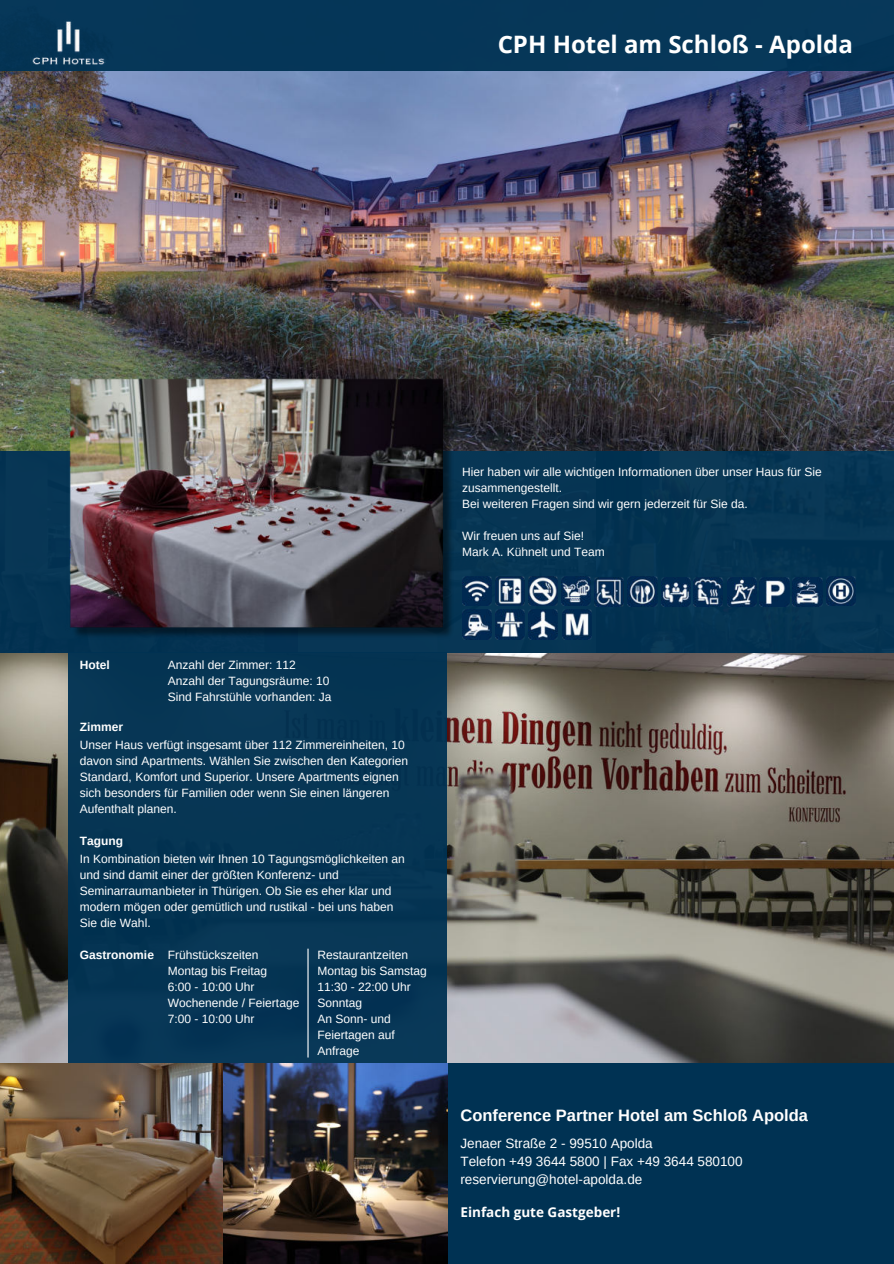
<style>
.page{position:relative;width:894px;height:1264px;background:#fff}
.page>*{position:absolute;margin:0;border:0;box-sizing:border-box;transform-origin:0 0}
.t1{font:700 24px "Open Sans";color:#fff}
.t2{font:700 16.5px "Arimo";color:#fff}
.t3{font:13.5px/18px "Arimo";color:#fff}
.t4{font:700 13.5px "Open Sans";color:#fff}
.t5{font:12px/16px "Arimo";color:#fff}
.t6{font:700 12px "Arimo";color:#fff}
.s1{font-weight:700}
</style>
<div class="page">
<img style="left:0;top:70px;width:893px;height:993px">
<img style="left:0;top:1063px;width:446px;height:200px">
<div style="left:0;top:0;width:893px;height:70px;background:#003253"></div>
<div style="left:446px;top:1062px;width:447px;height:201px;background:#003253"></div>
<div style="left:69px;top:652px;width:377px;height:410px;background:#003253"></div>
<div style="left:0;top:451px;width:893px;height:202px;background:#003253"></div>
<img style="left:24px;top:20px;width:90px;height:51px">
<img style="left:495px;top:576px;width:29px;height:30px">
<img style="left:528px;top:576px;width:29px;height:30px">
<img style="left:759px;top:577px;width:29px;height:29px">
<img style="left:826px;top:576px;width:29px;height:29px">
<img style="left:462px;top:610px;width:29px;height:29px">
<img style="left:495px;top:610px;width:29px;height:29px">
<img style="left:528px;top:610px;width:29px;height:29px">
<img style="left:462px;top:576px;width:29px;height:30px">
<img style="left:792px;top:577px;width:30px;height:29px">
<img style="left:561px;top:576px;width:29px;height:29px">
<img style="left:661px;top:577px;width:29px;height:29px">
<img style="left:693px;top:577px;width:29px;height:30px">
<img style="left:594px;top:577px;width:29px;height:29px">
<img style="left:627px;top:577px;width:30px;height:29px">
<img style="left:562px;top:610px;width:29px;height:29px">
<img style="left:727px;top:577px;width:29px;height:30px">
<hr style="left:307px;top:949px;width:1px;height:108px;background:#fff">
<img style="left:65px;top:378px;width:395px;height:259px">
<h1 class="t1" style="left:497px;top:27px;width:356px">CPH Hotel am Schloß - Apolda</h1>
<p class="t5" style="left:462px;top:464px;width:361px">Hier haben wir alle wichtigen Informationen über unser Haus für Sie zusammengestellt.<br>Bei weiteren Fragen sind wir gern jederzeit für Sie da.</p>
<p class="t5" style="left:462px;top:528px;width:144px">Wir freuen uns auf Sie!<br>Mark A. Kühnelt und Team</p>
<p class="t5" style="left:168px;top:656px;width:165px">Anzahl der Zimmer: 112<br>Anzahl der Tagungsräume: 10<br>Sind Fahrstühle vorhanden: Ja</p>
<p class="t5" style="left:80px;top:736px;width:330px">Unser Haus verfügt insgesamt über 112 Zimmereinheiten, 10 davon sind Apartments. Wählen Sie zwischen den Kategorien Standard, Komfort und Superior. Unsere Apartments eignen sich besonders für Familien oder wenn Sie einen längeren Aufenthalt planen.</p>
<p class="t6" style="left:80px;top:656px;width:31px">Hotel</p>
<p class="t6" style="left:80px;top:718px;width:45px">Zimmer</p>
<p class="t6" style="left:80px;top:832px;width:45px">Tagung</p>
<p class="t5" style="left:80px;top:851px;width:326px">In Kombination bieten wir Ihnen 10 Tagungsmöglichkeiten an und sind damit einer der größten Konferenz- und Seminarraumanbieter in Thürigen. Ob Sie es eher klar und modern mögen oder gemütlich und rustikal - bei uns haben Sie die Wahl.</p>
<p class="t5" style="left:168px;top:947px;width:133px;text-indent:-88px"><span class="s1">Gastronomie</span> Frühstückszeiten<br>Montag bis Freitag<br>6:00 - 10:00 Uhr<br>Wochenende / Feiertage<br>7:00 - 10:00 Uhr</p>
<p class="t5" style="left:317px;top:946px;width:111px">Restaurantzeiten<br>Montag bis Samstag<br>11:30 - 22:00 Uhr<br>Sonntag<br>An Sonn- und<br>Feiertagen auf<br>Anfrage</p>
<h2 class="t2" style="left:460px;top:1103px;width:349px">Conference Partner Hotel am Schloß Apolda</h2>
<p class="t3" style="left:460px;top:1134px;width:283px">Jenaer Straße 2 - 99510 Apolda<br>Telefon +49 3644 5800 | Fax +49 3644 580100 reservierung@hotel-apolda.de</p>
<p class="t4" style="left:460px;top:1202px;width:161px">Einfach gute Gastgeber!</p>
</div>
